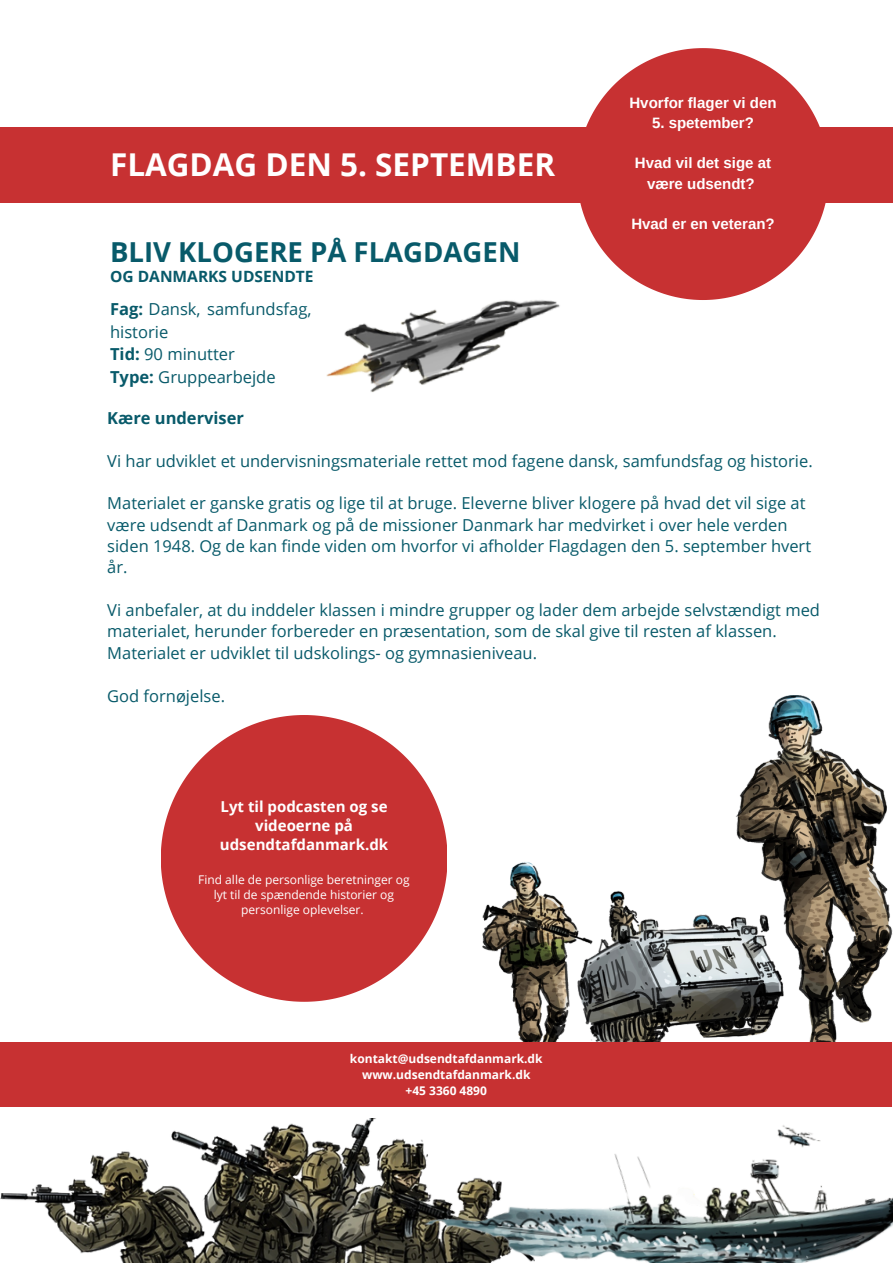
<style>
.page{position:relative;width:893px;height:1264px;background:#fff}
.page>*{position:absolute;margin:0;border:0;box-sizing:border-box;transform-origin:0 0}
.t1{font:700 31.5px "Open Sans";color:#fff}
.t2{font:700 27.6px "Open Sans";color:#085a6a}
.t3{font:16.5px/21.3px "Open Sans";color:#085a6a}
.t4{font:700 16.5px "Open Sans";color:#085a6a}
.t5{font:700 15.6px "Open Sans";color:#085a6a}
.t6{font:700 15px/20.2px "Arimo";color:#fff;text-align:center}
.t7{font:700 15px/19px "Open Sans";color:#fff;text-align:center}
.t8{font:12px/15px "Open Sans";color:#fff;text-align:center}
.t9{font:700 12px "Open Sans";color:#fff}
.s1{font-weight:700}
</style>
<div class="page">
<div style="left:0;top:127px;width:892px;height:76px;background:#c73132"></div>
<img style="left:0;top:1118px;width:370px;height:144px">
<img style="left:370px;top:1106px;width:522px;height:156px">
<img style="left:446px;top:695px;width:446px;height:347px">
<div style="left:0;top:1042px;width:892px;height:64px;background:#c73132"></div>
<img style="left:326px;top:300px;width:234px;height:92px">
<svg style="left:162px;top:715px;width:284px;height:286px;fill:#c73132"></svg>
<svg style="left:580px;top:48px;width:246px;height:252px;fill:#c73132"></svg>
<p class="t1" style="left:110px;top:142px;width:446px">FLAGDAG DEN 5. SEPTEMBER</p>
<p class="t2" style="left:110px;top:232px;width:412px">BLIV KLOGERE PÅ FLAGDAGEN</p>
<p class="t5" style="left:110px;top:265px;width:205px">OG DANMARKS UDSENDTE</p>
<p class="t3" style="left:110px;top:298px;width:203px;line-height:22.5px"><span class="s1">Fag:</span> Dansk, samfundsfag, historie</p>
<p class="t3" style="left:110px;top:343px;width:126px"><span class="s1">Tid:</span> 90 minutter</p>
<p class="t3" style="left:110px;top:366px;width:167px"><span class="s1">Type:</span> Gruppearbejde</p>
<p class="t6" style="left:629px;top:92px;width:149px">Hvorfor flager vi den</p>
<p class="t6" style="left:652px;top:113px;width:103px">5. spetember?</p>
<p class="t6" style="left:634px;top:153px;width:138px">Hvad vil det sige at være udsendt?</p>
<p class="t6" style="left:631px;top:214px;width:145px">Hvad er en veteran?</p>
<p class="t4" style="left:107px;top:406px;width:138px">Kære underviser</p>
<p class="t3" style="left:107px;top:449px;width:707px">Vi har udviklet et undervisningsmateriale rettet mod fagene dansk, samfundsfag og historie.</p>
<p class="t3" style="left:107px;top:492px;width:705px">Materialet er ganske gratis og lige til at bruge. Eleverne bliver klogere på hvad det vil sige at være udsendt af Danmark og på de missioner Danmark har medvirket i over hele verden siden 1948. Og de kan finde viden om hvorfor vi afholder Flagdagen den 5. september hvert år.</p>
<p class="t3" style="left:107px;top:599px;width:714px">Vi anbefaler, at du inddeler klassen i mindre grupper og lader dem arbejde selvstændigt med materialet, herunder forbereder en præsentation, som de skal give til resten af klassen.</p>
<p class="t3" style="left:107px;top:641px;width:431px">Materialet er udviklet til udskolings- og gymnasieniveau.</p>
<p class="t3" style="left:107px;top:684px;width:119px">God fornøjelse.</p>
<p class="t7" style="left:220px;top:797px;width:170px">Lyt til podcasten og se videoerne på udsendtafdanmark.dk</p>
<p class="t8" style="left:198px;top:872px;width:213px">Find alle de personlige beretninger og lyt til de spændende historier og personlige oplevelser.</p>
<p class="t9" style="left:350px;top:1049px;width:194px">kontakt@udsendtafdanmark.dk</p>
<p class="t9" style="left:362px;top:1065px;width:170px">www.udsendtafdanmark.dk</p>
<p class="t9" style="left:405px;top:1081px;width:83px">+45 3360 4890</p>
</div>
